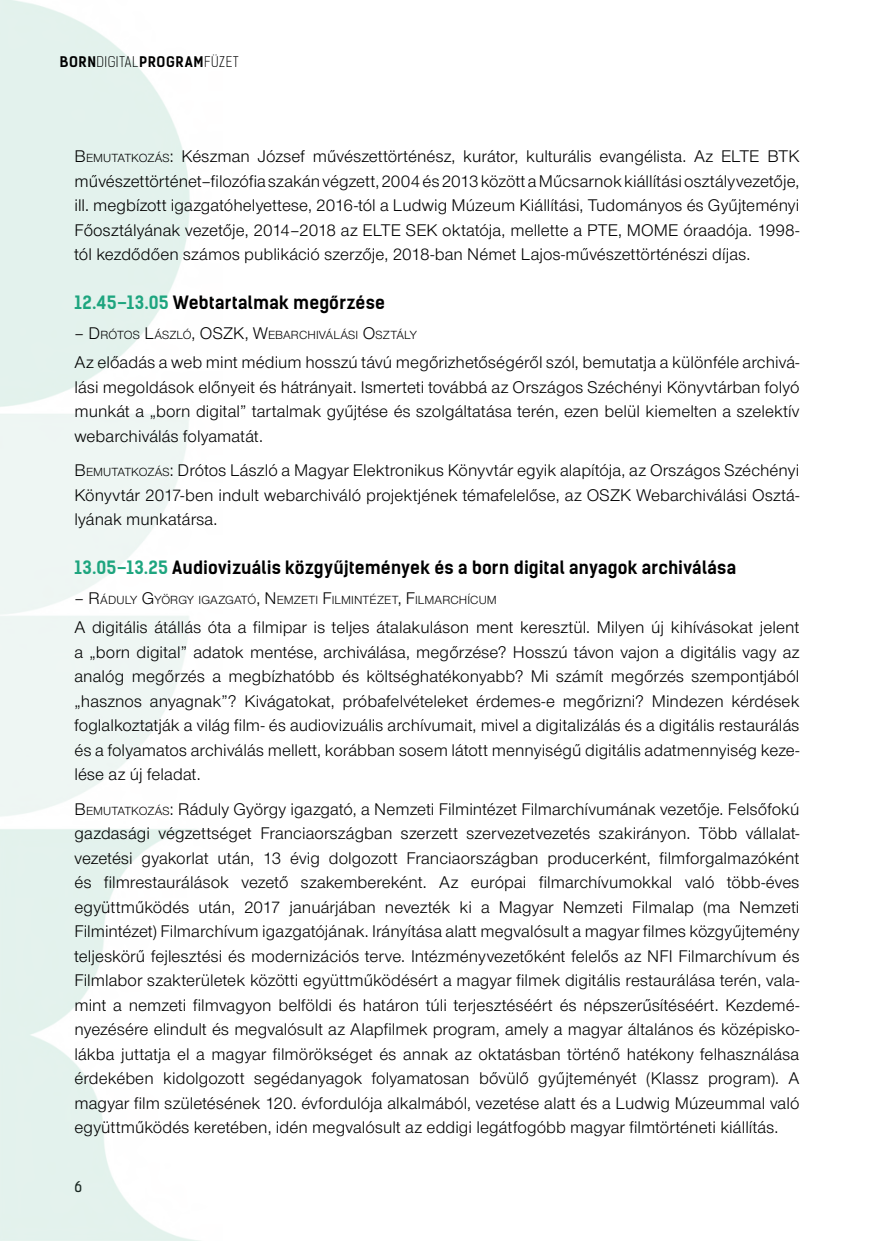
<style>
.page{position:relative;width:874px;height:1241px;background:#fff}
.page>*{position:absolute;margin:0;border:0;box-sizing:border-box;transform-origin:0 0}
.lábjegyzet_szöveg{font:17.5px/24.5px "Nimbus Sans Nov Reg";letter-spacing:.005em;color:#000;text-align:justify}
.lábjegyzet_szöveg-2{font:700 17.5px "Kelson Sans";letter-spacing:.01em;color:#000}
.lábjegyzet_szöveg-3{font:300 14px "Kelson Sans";letter-spacing:.04em;color:#000}
.t1{font:14px "Kelson Sans";color:#000}
.lábjegyzet_szöveg-4{font:12.25px "Nimbus Sans Nov Reg";letter-spacing:.01em;color:#000}
.s1{font-weight:700}
.s2{font-style:inherit}
.s3{font-size:12.25px}
.s4{color:#1ea57f}
.s5{font-size:17.5px}
</style>
<div class="page">
<p class="lábjegyzet_szöveg-3" style="left:60px;top:54px;width:180px"><span class="s1">BORN</span>DIGITAL<span class="s1">PROGRAM</span>FÜZET</p>
<p class="lábjegyzet_szöveg" style="left:74px;top:144px;width:726px"><span class="s2">B</span> <span class="s3">EMUTATKOZÁS</span><span class="s2">:</span> Készman József művészettörténész, kurátor, kulturális evangélista. Az ELTE BTK művészettörténet–filozófia szakán végzett, 2004 és 2013 között a Műcsarnok kiállítási osztályvezetője, ill. megbízott igazgatóhelyettese, 2016-tól a Ludwig Múzeum Kiállítási, Tudományos és Gyűjteményi Főosztályának vezetője, 2014–2018 az ELTE SEK oktatója, mellette a PTE, MOME óraadója. 1998- tól kezdődően számos publikáció szerzője, 2018-ban Német Lajos-művészettörténészi díjas.</p>
<p class="lábjegyzet_szöveg-2" style="left:74px;top:292px;width:312px"><span class="s4">12.45–13.05</span> Webtartalmak megőrzése</p>
<p class="lábjegyzet_szöveg-4" style="left:74px;top:327px;width:138px"><span class="s5">–</span> <span class="s5">D</span>RÓTOS <span class="s5">L</span>ÁSZLÓ<span class="s5">, OSZK</span></p>
<p class="lábjegyzet_szöveg-4" style="left:244px;top:327px;width:174px"><span class="s5">, W</span>EBARCHIVÁLÁSI <span class="s5">O</span>SZTÁLY</p>
<p class="lábjegyzet_szöveg" style="left:74px;top:350px;width:726px">Az előadás a web mint médium hosszú távú megőrizhetőségéről szól, bemutatja a különféle archivá&shy;lási megoldások előnyeit és hátrányait. Ismerteti továbbá az Országos Széchényi Könyvtárban folyó munkát a „born digital” tartalmak gyűjtése és szolgáltatása terén, ezen belül kiemelten a szelektív webarchiválás folyamatát.</p>
<p class="lábjegyzet_szöveg" style="left:74px;top:458px;width:726px"><span class="s2">B</span> <span class="s3">EMUTATKOZÁS</span><span class="s2">:</span> Drótos László a Magyar Elektronikus Könyvtár egyik alapítója, az Országos Széchényi Könyvtár 2017-ben indult webarchiváló projektjének témafelelőse, az OSZK Webarchiválási Osztá&shy;lyának munkatársa.</p>
<p class="lábjegyzet_szöveg-2" style="left:74px;top:557px;width:663px"><span class="s4">13.05–13.25</span> Audiovizuális közgyűjtemények és a born digital anyagok archiválása</p>
<p class="lábjegyzet_szöveg-4" style="left:74px;top:592px;width:423px"><span class="s5">–</span> <span class="s5">R</span>ÁDULY <span class="s5">G</span>YÖRGY IGAZGATÓ<span class="s5">, N</span> EMZETI <span class="s5">F</span>ILMINTÉZET<span class="s5">, F</span>ILMARCHÍCUM</p>
<p class="lábjegyzet_szöveg" style="left:74px;top:615px;width:726px">A digitális átállás óta a filmipar is teljes átalakuláson ment keresztül. Milyen új kihívásokat jelent a „born digital” adatok mentése, archiválása, megőrzése? Hosszú távon vajon a digitális vagy az analóg megőrzés a megbízhatóbb és költséghatékonyabb? Mi számít megőrzés szempontjából „hasznos anyagnak”? Kivágatokat, próbafelvételeket érdemes-e megőrizni? Mindezen kérdések foglalkoztatják a világ film- és audiovizuális archívumait, mivel a digitalizálás és a digitális restaurálás és a folyamatos archiválás mellett, korábban sosem látott mennyiségű digitális adatmennyiség keze&shy;lése az új feladat.</p>
<p class="lábjegyzet_szöveg" style="left:74px;top:796px;width:726px"><span class="s2">B</span> <span class="s3">EMUTATKOZÁS</span><span class="s2">:</span> Ráduly György igazgató, a Nemzeti Filmintézet Filmarchívumának vezetője. Felsőfokú gazdasági végzettséget Franciaországban szerzett szervezetvezetés szakirányon. Több vállalat&shy;vezetési gyakorlat után, 13 évig dolgozott Franciaországban producerként, filmforgalmazóként és filmrestaurálások vezető szakembereként. Az európai filmarchívumokkal való több-éves együttműködés után, 2017 januárjában nevezték ki a Magyar Nemzeti Filmalap (ma Nemzeti Filmintézet) Filmarchívum igazgatójának. Irányítása alatt megvalósult a magyar filmes közgyűjtemény teljeskörű fejlesztési és modernizációs terve. Intézményvezetőként felelős az NFI Filmarchívum és Filmlabor szakterületek közötti együttműködésért a magyar filmek digitális restaurálása terén, vala&shy;mint a nemzeti filmvagyon belföldi és határon túli terjesztéséért és népszerűsítéséért. Kezdemé&shy;nyezésére elindult és megvalósult az Alapfilmek program, amely a magyar általános és középisko&shy;lákba juttatja el a magyar filmörökséget és annak az oktatásban történő hatékony felhasználása érdekében kidolgozott segédanyagok folyamatosan bővülő gyűjteményét (Klassz program). A magyar film születésének 120. évfordulója alkalmából, vezetése alatt és a Ludwig Múzeummal való együttműködés keretében, idén megvalósult az eddigi legátfogóbb magyar filmtörténeti kiállítás.</p>
<p class="t1" style="left:74px;top:1177px;width:9px">6</p>
</div>
